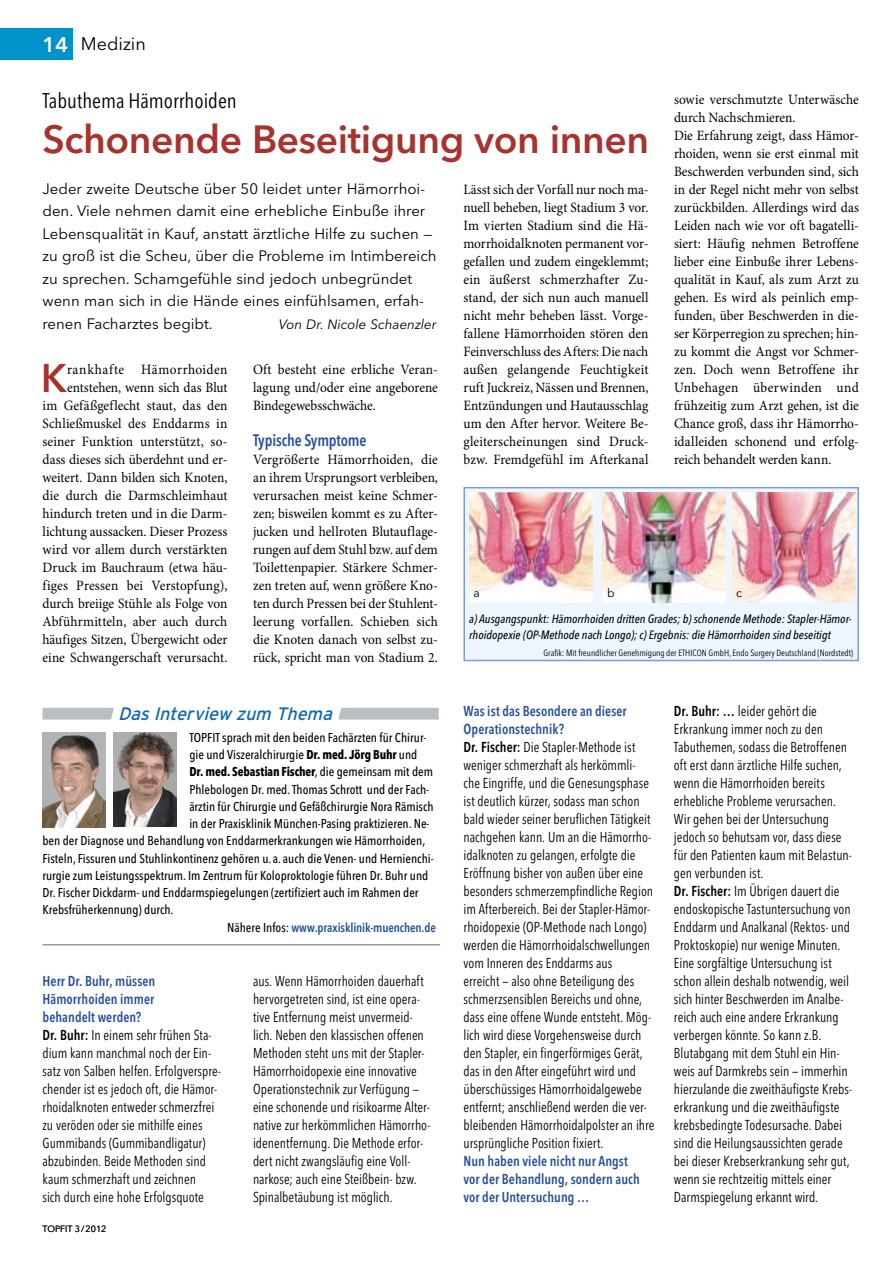
<style>
.page{position:relative;width:893px;height:1263px;background:#fff}
.page>*{position:absolute;margin:0;border:0;box-sizing:border-box;transform-origin:0 0}
.t1{font:600 39.6px "Avenir Next LT Pro";color:#a8322d;scale:.94 1}
.t2{font:600 39px "Avenir Next LT Pro";letter-spacing:-.01em;color:#a8322d}
.t3{font:condensed 21px "Avenir Next LT Pro";color:#000}
.t4{font:italic 18px "Interstate";color:#1269b0}
.t5{font:18px "Avenir Next LT Pro";color:#000}
.t6{font:600 condensed 16.5px "Avenir Next LT Pro";letter-spacing:-.01em;color:#27509b;scale:.94 1}
.t7{font:15px/22.5px "Avenir Next LT Pro";color:#000}
.t8{font:condensed 14.25px/18px "Avenir Next LT Pro";color:#000;scale:.94 1}
.t9{font:14.25px/18px "Minion Pro";color:#000;text-align:justify;scale:.94 1}
.t10{font:600 condensed 14.25px/18px "Avenir Next LT Pro";letter-spacing:.005em;color:#27509b;scale:.94 1}
.t11{font:italic 13.5px "Avenir Next LT Pro";letter-spacing:-.005em;color:#000}
.t12{font:500 condensed 12.75px "Avenir Next LT Pro";color:#000}
.t13{font:700 condensed 12.75px "Avenir Next LT Pro";letter-spacing:-.01em;color:#000;scale:.96 1}
.t14{font:600 condensed 12.75px "Avenir Next LT Pro";letter-spacing:-.01em;color:#27509b;scale:.96 1}
.t15{font:italic 500 condensed 12px/16.5px "Avenir Next LT Pro";color:#000}
.t16{font:12px "Avenir Next LT Pro";color:#000}
.t17{font:condensed 9px "Avenir Next LT Pro";color:#000}
.t18{font:9px "Avenir Next LT Pro";color:#000}
.s1{font-weight:600;font-size:21px;color:#fff}
.s2{font-weight:700}
.s3{font-weight:500}
.s4{font-weight:500;color:#000}
.s5{font-weight:600;color:#27509b}
.s6{font-weight:600}
</style>
<div class="page">
<div style="left:464px;top:488px;width:394px;height:172px;background:#edf6fe"></div>
<div style="left:463px;top:487px;width:396px;height:174px;border:2px solid #7e9cd1"></div>
<img style="left:469px;top:493px;width:123px;height:110px">
<img style="left:602px;top:493px;width:123px;height:110px">
<img style="left:732px;top:493px;width:123px;height:110px">
<hr style="left:43px;top:944px;width:397px;height:1px;background:#6f6f6e">
<svg style="left:43px;top:708px;width:71px;height:11px"></svg>
<svg style="left:338px;top:708px;width:101px;height:11px"></svg>
<img style="left:43px;top:733px;width:63px;height:95px">
<img style="left:113px;top:733px;width:64px;height:93px">
<div style="left:0;top:28px;width:72px;height:32px;background:#0093c9"></div>
<p class="t5" style="left:43px;top:33px;width:105px"><span class="s1">14</span> Medizin</p>
<h3 class="t3" style="left:43px;top:88px;width:196px">Tabuthema Hämorrhoiden</h3>
<h2 class="t2" style="left:43px;top:116px;width:608px">Schonende Beseitigung von innen</h2>
<p class="t7" style="left:43px;top:177px;width:396px">Jeder zweite Deutsche über 50 leidet unter Hämorrhoi&shy;den. Viele nehmen damit eine erhebliche Einbuße ihrer Lebensqualität in Kauf, anstatt ärztliche Hilfe zu suchen — zu groß ist die Scheu, über die Probleme im Intimbereich zu sprechen. Schamgefühle sind jedoch unbegründet wenn man sich in die Hände eines einfühlsamen, erfah&shy;renen Facharztes begibt.</p>
<p class="t9" style="left:674px;top:91px;width:198px;text-align:left">sowie verschmutzte Unterwäsche durch Nachschmieren.<br>Die Erfahrung zeigt, dass Hämor&shy;rhoiden, wenn sie erst einmal mit<br>Beschwerden verbunden sind, sich in der Regel nicht mehr von selbst zurückbilden. Allerdings wird das<br>Leiden nach wie vor oft bagatelli&shy;siert: Häufig nehmen Betroffene lieber eine Einbuße ihrer Lebens&shy;qualität in Kauf, als zum Arzt zu gehen. Es wird als peinlich emp&shy;funden, über Beschwerden in die&shy;ser Körperregion zu sprechen; hin&shy;zu kommt die Angst vor Schmer&shy;zen. Doch wenn Betroffene ihr<br>Unbehagen überwinden und frühzeitig zum Arzt gehen, ist die<br>Chance groß, dass ihr Hämorrho&shy;idalleiden schonend und erfolg&shy;reich behandelt werden kann.</p>
<p class="t9" style="left:463px;top:181px;width:198px">Lässt sich der Vorfall nur noch ma&shy;nuell beheben, liegt Stadium 3 vor.<br>Im vierten Stadium sind die Hä&shy;morrhoidalknoten permanent vor&shy;gefallen und zudem eingeklemmt; ein äußerst schmerzhafter Zu&shy;stand, der sich nun auch manuell nicht mehr beheben lässt. Vorge&shy;fallene Hämorrhoiden stören den Feinverschluss des Afters: Die nach außen gelangende Feuchtigkeit ruft Juckreiz, Nässen und Brennen, Entzündungen und Hautausschlag um den After hervor. Weitere Be&shy;gleiterscheinungen sind Druck&shy;bzw. Fremdgefühl im Afterkanal</p>
<p class="t11" style="left:279px;top:316px;width:159px">Von Dr. Nicole Schaenzler</p>
<p class="t9" style="left:253px;top:361px;width:198px">Oft besteht eine erbliche Veran&shy;lagung und/oder eine angeborene Bindegewebsschwäche.</p>
<p class="t6" style="left:253px;top:430px;width:122px">Typische Symptome</p>
<p class="t9" style="left:253px;top:451px;width:198px">Vergrößerte Hämorrhoiden, die an ihrem Ursprungsort verbleiben, verursachen meist keine Schmer&shy;zen; bisweilen kommt es zu After&shy;jucken und hellroten Blutauflage&shy;rungen auf dem Stuhl bzw. auf dem Toilettenpapier. Stärkere Schmer&shy;zen treten auf, wenn größere Kno&shy;ten durch Pressen bei der Stuhlent&shy;leerung vorfallen. Schieben sich die Knoten danach von selbst zu&shy;rück, spricht man von Stadium 2.</p>
<p class="t9" style="left:43px;top:361px;width:198px;text-align:right">rankhafte Hämorrhoiden entstehen, wenn sich das Blut<br>im Gefäßgeflecht staut, das den<br>Schließmuskel des Enddarms in seiner Funktion unterstützt, so&shy;dass dieses sich überdehnt und er&shy;weitert. Dann bilden sich Knoten, die durch die Darmschleimhaut hindurch treten und in die Darm&shy;lichtung aussacken. Dieser Prozess wird vor allem durch verstärkten<br>Druck im Bauchraum (etwa häu&shy;figes Pressen bei Verstopfung), durch breiige Stühle als Folge von<br>Abführmitteln, aber auch durch häufiges Sitzen, Übergewicht oder eine Schwangerschaft verursacht.</p>
<h1 class="t1" style="left:41px;top:354px;width:29px">K</h1>
<p class="t16" style="left:474px;top:586px;width:8px">a</p>
<p class="t16" style="left:607px;top:586px;width:9px">b</p>
<p class="t16" style="left:736px;top:586px;width:7px">c</p>
<p class="t15" style="left:469px;top:610px;width:384px">a) Ausgangspunkt: Hämorrhoiden dritten Grades; b) schonende Methode: Stapler-Hämor&shy;rhoidopexie (OP-Methode nach Longo); c) Ergebnis: die Hämorrhoiden sind beseitigt</p>
<p class="t17" style="left:543px;top:647px;width:311px">Grafik: Mit freundlicher Genehmigung der ETHICON GmbH, Endo Surgery Deutschland (Nordstedt)</p>
<p class="t4" style="left:118px;top:704px;width:220px">DasInterview zum Thema</p>
<p class="t12" style="left:189px;top:730px;width:239px">TOPFIT sprach mit den beiden Fachärzten für Chirur-</p>
<p class="t12" style="left:189px;top:747px;width:229px">gie und Viszeralchirurgie <span class="s2">Dr. med. Jörg Buhr</span> und</p>
<p class="t13" style="left:189px;top:764px;width:255px">Dr. med. Sebastian Fischer<span class="s3">, die gemeinsam mit dem</span></p>
<p class="t12" style="left:189px;top:781px;width:241px">Phlebologen Dr. med. Thomas Schrott und der Fach-</p>
<p class="t12" style="left:189px;top:799px;width:246px">ärztin für Chirurgie und Gefäßchirurgie Nora Rämisch</p>
<p class="t12" style="left:189px;top:816px;width:242px">in der Praxisklinik München-Pasing praktizieren. Ne-</p>
<p class="t12" style="left:43px;top:833px;width:384px">ben der Diagnose und Behandlung von Enddarmerkrankungen wie Hämorrhoiden,</p>
<p class="t12" style="left:43px;top:850px;width:393px">Fisteln, Fissuren und Stuhlinkontinenz gehören u.a. auch die Venen- und Hernienchi-</p>
<p class="t12" style="left:43px;top:868px;width:387px">rurgie zum Leistungsspektrum. Im Zentrum für Koloproktologie führen Dr. Buhr und</p>
<p class="t12" style="left:43px;top:885px;width:378px">Dr. Fischer Dickdarm- und Enddarmspiegelungen (zertifiziert auch im Rahmen der</p>
<p class="t12" style="left:43px;top:902px;width:133px">Krebsfrüherkennung) durch.</p>
<p class="t14" style="left:227px;top:919px;width:219px"><span class="s4">Nähere Infos:</span> www.praxisklinik-muenchen.de</p>
<p class="t8" style="left:43px;top:972px;width:191px"><span class="s5">Herr Dr. Buhr, müssen<br>Hämorrhoiden immer<br>behandelt werden?<br></span><span class="s6">Dr. Buhr:</span> In einem sehr frühen Sta&shy;dium kann manchmal noch der Ein&shy;satz von Salben helfen. Erfolgverspre&shy;chender ist es jedoch oft, die Hämor&shy;rhoidalknoten entweder schmerzfrei zu veröden oder sie mithilfe eines<br>Gummibands (Gummibandligatur) abzubinden. Beide Methoden sind kaum schmerzhaft und zeichnen<br>sich durch eine hohe Erfolgsquote</p>
<p class="t18" style="left:43px;top:1223px;width:18px">Topfit</p>
<p class="t18" style="left:75px;top:1223px;width:33px">3/2012</p>
<p class="t8" style="left:253px;top:972px;width:190px">aus. Wenn Hämorrhoiden dauerhaft hervorgetreten sind, ist eine opera&shy;tive Entfernung meist unvermeid&shy;lich. Neben den klassischen offenen Methoden steht uns mit der Stapler-Hämorrhoidopexie eine innovative Operationstechnik zur Verfügung — eine schonende und risikoarme Alter&shy;native zur herkömmlichen Hämorrho&shy;idenentfernung. Die Methode erfor&shy;dert nicht zwangsläufig eine Voll&shy;narkose; auch eine Steißbein- bzw.<br>Spinalbetäubung ist möglich.</p>
<p class="t8" style="left:463px;top:702px;width:205px"><span class="s5">Was ist das Besondere an dieser Operationstechnik?<br></span><span class="s6">Dr. Fischer:</span> Die Stapler-Methode ist weniger schmerzhaft als herkömmli&shy;che Eingriffe, und die Genesungsphase ist deutlich kürzer, sodass man schon bald wieder seiner beruflichen Tätigkeit nachgehen kann. Um an die Hämorrho&shy;idalknoten zu gelangen, erfolgte die Eröffnung bisher von außen über eine besonders schmerzempfindliche Region im Afterbereich. Bei der Stapler-Hämor&shy;rhoidopexie (OP-Methode nach Longo) werden die Hämorrhoidalschwellungen vom Inneren des Enddarms aus<br>erreicht — also ohne Beteiligung des schmerzsensiblen Bereichs und ohne, dass eine offene Wunde entsteht. Mög&shy;lich wird diese Vorgehensweise durch den Stapler, ein fingerförmiges Gerät, das in den After eingeführt wird und überschüssiges Hämorrhoidalgewebe entfernt; anschließend werden die ver&shy;bleibenden Hämorrhoidalpolster an ihre ursprüngliche Position fixiert.</p>
<p class="t10" style="left:463px;top:1152px;width:189px">Nun haben viele nicht nur Angst vor der Behandlung, sondern auch vor der Untersuchung …</p>
<p class="t8" style="left:674px;top:702px;width:191px"><span class="s6">Dr. Buhr: …</span> leider gehört die Erkrankung immer noch zu den Tabuthemen, sodass die Betroffenen oft erst dann ärztliche Hilfe suchen, wenn die Hämorrhoiden bereits erhebliche Probleme verursachen.<br>Wir gehen bei der Untersuchung jedoch so behutsam vor, dass diese für den Patienten kaum mit Belastun&shy;gen verbunden ist.<br><span class="s6">Dr. Fischer:</span> Im Übrigen dauert die endoskopische Tastuntersuchung von Enddarm und Analkanal (Rektos- und Proktoskopie) nur wenige Minuten.<br>Eine sorgfältige Untersuchung ist schon allein deshalb notwendig, weil sich hinter Beschwerden im Analbe&shy;reich auch eine andere Erkrankung verbergen könnte. So kann z.B.<br>Blutabgang mit dem Stuhl ein Hin&shy;weis auf Darmkrebs sein — immerhin hierzulande die zweithäufigste Krebs&shy;erkrankung und die zweithäufigste krebsbedingte Todesursache. Dabei sind die Heilungsaussichten gerade bei dieser Krebserkrankung sehr gut, wenn sie rechtzeitig mittels einer Darmspiegelung erkannt wird.</p>
</div>
